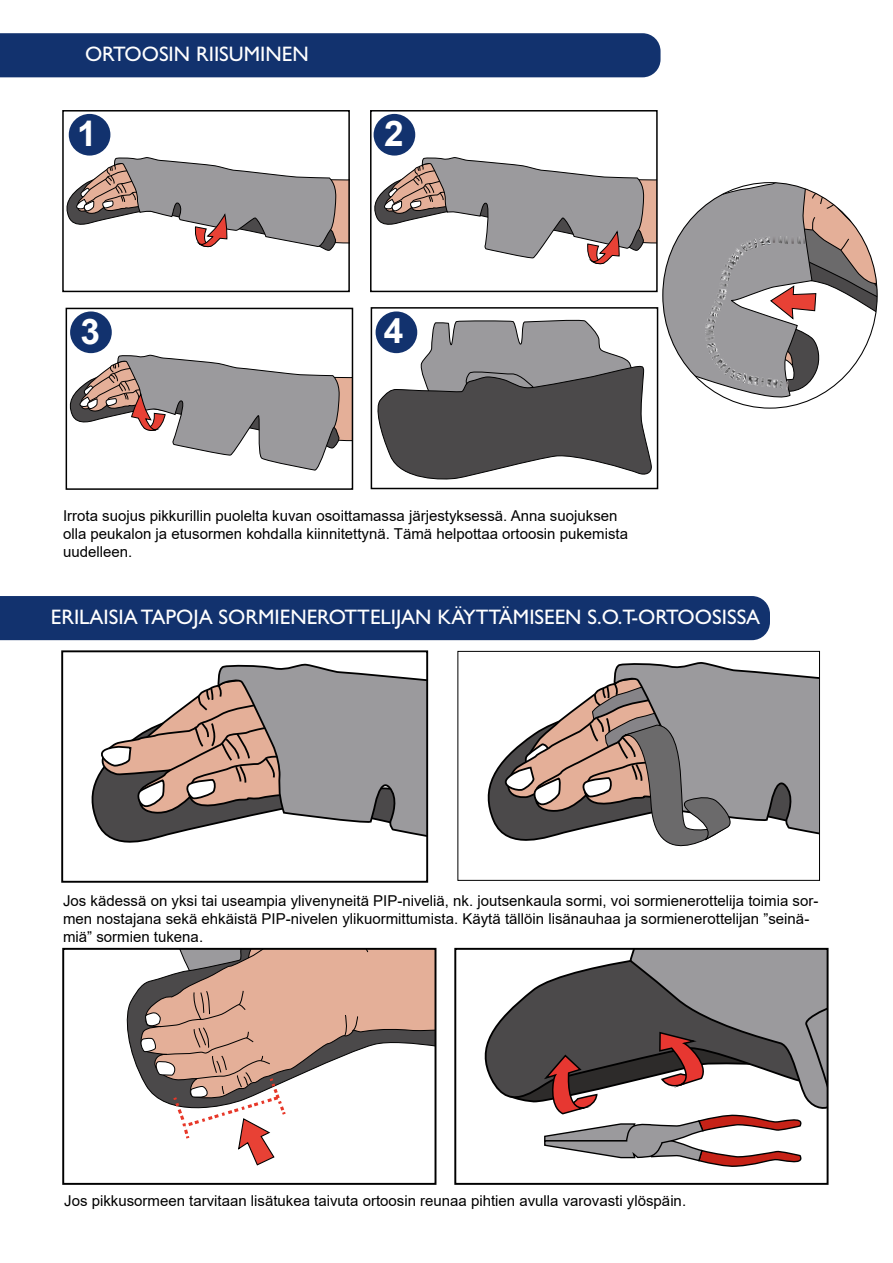
<style>
.page{position:relative;width:893px;height:1263px;background:#fff}
.page>*{position:absolute;margin:0;border:0;box-sizing:border-box;transform-origin:0 0}
.t1{font:700 35.25px "Arial";color:#fff}
.t2{font:21px "Gill Sans Std";color:#fff}
.t3{font:15px/18px "Arial";color:#000}
</style>
<div class="page">
<div style="left:62px;top:110px;width:288px;height:182px;border:2px solid #000"></div>
<svg style="left:64px;top:156px;width:285px;height:95px"></svg>
<div style="left:370px;top:110px;width:288px;height:182px;border:2px solid #000"></div>
<svg style="left:372px;top:156px;width:285px;height:110px"></svg>
<div style="left:374px;top:114px;width:41px;height:42px;background:#12326e;border-radius:50%"></div>
<div style="left:0;top:33px;width:660px;height:44px;background:#12326e"></div>
<svg style="left:663px;top:183px;width:214px;height:224px"></svg>
<div style="left:66px;top:308px;width:287px;height:182px;border:2px solid #000"></div>
<svg style="left:67px;top:355px;width:285px;height:116px"></svg>
<svg style="left:375px;top:319px;width:277px;height:161px"></svg>
<div style="left:371px;top:307px;width:287px;height:182px;border:2px solid #000"></div>
<div style="left:69px;top:114px;width:41px;height:42px;background:#12326e;border-radius:50%"></div>
<div style="left:70px;top:311px;width:42px;height:42px;background:#12326e;border-radius:50%"></div>
<div style="left:376px;top:311px;width:41px;height:42px;background:#12326e;border-radius:50%"></div>
<svg style="left:126px;top:989px;width:12px;height:81px"></svg>
<svg style="left:138px;top:951px;width:295px;height:215px"></svg>
<div style="left:62px;top:948px;width:374px;height:237px;border:2px solid #000"></div>
<svg style="left:484px;top:1024px;width:13px;height:65px"></svg>
<svg style="left:497px;top:951px;width:328px;height:216px"></svg>
<div style="left:454px;top:948px;width:374px;height:237px;border:2px solid #000"></div>
<div style="left:0;top:596px;width:770px;height:44px;background:#12326e"></div>
<svg style="left:91px;top:794px;width:124px;height:49px"></svg>
<svg style="left:92px;top:685px;width:123px;height:131px"></svg>
<svg style="left:215px;top:663px;width:210px;height:174px;background:#a89f9e"></svg>
<div style="left:61px;top:650px;width:367px;height:233px;border:2px solid #000"></div>
<svg style="left:487px;top:662px;width:331px;height:185px"></svg>
<div style="left:457px;top:651px;width:363px;height:230px;border:1px solid #000"></div>
<h2 class="t2" style="left:85px;top:41px;width:225px">ORTOOSIN RIISUMINEN</h2>
<h1 class="t1" style="left:77px;top:109px;width:21px">1</h1>
<h1 class="t1" style="left:384px;top:109px;width:21px">2</h1>
<h1 class="t1" style="left:81px;top:306px;width:21px">3</h1>
<h1 class="t1" style="left:384px;top:305px;width:21px">4</h1>
<p class="t3" style="left:63px;top:506px;width:567px">Irrota suojus pikkurillin puolelta kuvan osoittamassa järjestyksessä. Anna suojuksen olla peukalon ja etusormen kohdalla kiinnitettynä. Tämä helpottaa ortoosin pukemista uudelleen.</p>
<h2 class="t2" style="left:51px;top:604px;width:711px">ERILAISIA TAPOJA SORMIENEROTTELIJAN KÄYTTÄMISEEN S.O.T-ORTOOSISSA</h2>
<p class="t3" style="left:63px;top:891px;width:757px">Jos kädessä on yksi tai useampia ylivenyneitä PIP-niveliä, nk. joutsenkaula sormi, voi sormienerottelija toimia sor&shy;men nostajana sekä ehkäistä PIP-nivelen ylikuormittumista. Käytä tällöin lisänauhaa ja sormienerottelijan ”seinä&shy;miä” sormien tukena.</p>
<p class="t3" style="left:64px;top:1191px;width:623px">Jos pikkusormeen tarvitaan lisätukea taivuta ortoosin reunaa pihtien avulla varovasti ylöspäin.</p>
</div>
